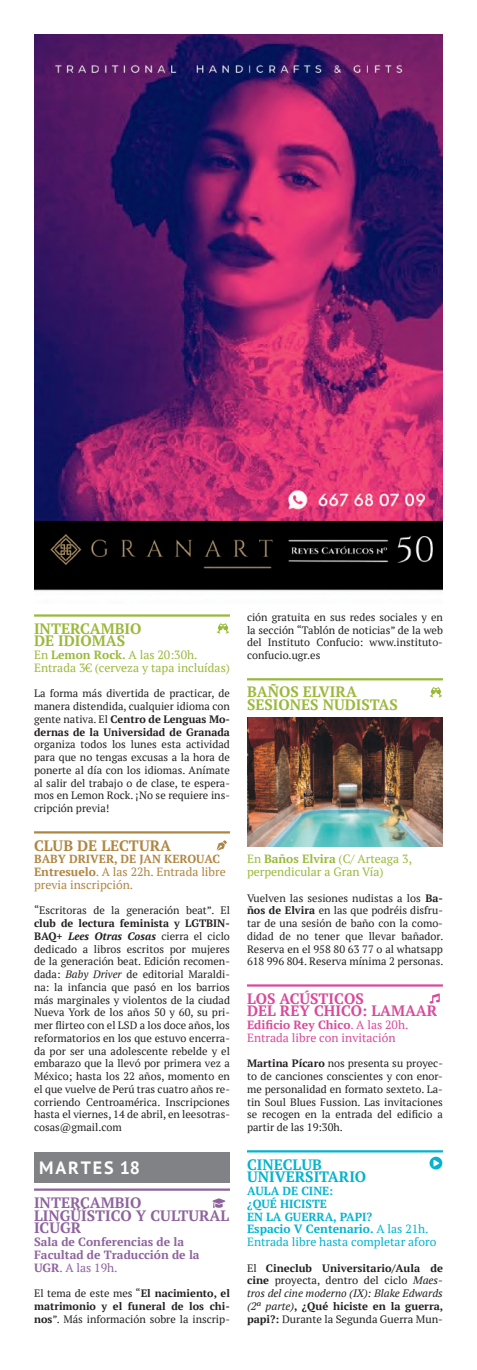
<style>
.page{position:relative;width:477px;height:1370px;background:#fff}
.page>*{position:absolute;margin:0;border:0;box-sizing:border-box;transform-origin:0 0}
.t1{font:700 17.85px "PT Sans";letter-spacing:.105em;color:#fff}
.t2{font:700 15px/12.8px "PT Serif";color:#9ab93b}
.t3{font:700 15px/12.8px "PT Serif";color:#8e639d}
.t4{font:700 15px/12.8px "PT Serif";color:#d84a9b}
.t5{font:700 15px/12.8px "PT Serif";color:#03b3cf}
.t6{font:700 15px "PT Serif";color:#b08541}
.t7{font:11.85px/12.8px "PT Serif";color:#9ab93b}
.t8{font:700 11.85px/12.8px "PT Serif";color:#8e639d}
.t9{font:11.85px/12.8px "PT Serif";color:#03b3cf}
.t10{font:11.85px/12.8px "PT Serif";color:#d84a9b}
.t11{font:11.85px/12.8px "PT Serif";color:#b08541}
.t12{font:700 11.7px/12.8px "PT Serif";color:#03b3cf}
.t13{font:700 11.7px "PT Serif";color:#b08541}
.t14{font:10.65px/12.8px "PT Serif";color:#231f20;text-align:justify}
.t15{font:700 10.65px/12.8px "PT Serif";color:#231f20;text-align:justify}
.s1{font-weight:700}
.s2{font-weight:700;font-style:italic}
.s3{font-style:italic}
.s4{font-weight:400}
.s5{font-weight:400;font-style:italic}
</style>
<div class="page">
<hr style="left:34px;top:614px;width:196px;height:2px;background:#9ab93b">
<hr style="left:34px;top:831px;width:196px;height:2px;background:#b08541">
<div style="left:35px;top:1151px;width:195px;height:31px;background:#808285"></div>
<hr style="left:34px;top:1188px;width:196px;height:2px;background:#8e639d">
<svg style="left:216px;top:623px;width:13px;height:10px"></svg>
<svg style="left:216px;top:840px;width:11px;height:10px"></svg>
<svg style="left:212px;top:1198px;width:13px;height:9px"></svg>
<hr style="left:247px;top:678px;width:195px;height:2px;background:#9ab93b">
<hr style="left:247px;top:984px;width:195px;height:2px;background:#d84a9b">
<hr style="left:247px;top:1150px;width:195px;height:2px;background:#03b3cf">
<svg style="left:429px;top:687px;width:13px;height:10px"></svg>
<svg style="left:429px;top:993px;width:10px;height:10px"></svg>
<svg style="left:429px;top:1156px;width:13px;height:13px"></svg>
<img style="left:247px;top:718px;width:195px;height:128px">
<img style="left:34px;top:34px;width:408px;height:557px">
<h2 class="t2" style="left:34px;top:621px;width:109px">INTERCAMBIO<br>DE IDIOMAS</h2>
<p class="t7" style="left:34px;top:648px;width:197px">En <span class="s1">Lemon Rock.</span> A las 20:30h.<br>Entrada 3€ (cerveza y tapa incluídas)</p>
<p class="t14" style="left:34px;top:687px;width:197px">La forma más divertida de practicar, de manera distendida, cualquier idioma con gente nativa. El <span class="s1">Centro de Lenguas Mo&shy;dernas de la Universidad de Granada</span></p>
<p class="t14" style="left:34px;top:738px;width:197px">organiza todos los lunes esta actividad para que no tengas excusas a la hora de ponerte al día con los idiomas. Anímate al salir del trabajo o de clase, te espera&shy;mos en Lemon Rock. ¡No se requiere ins&shy;cripción previa!</p>
<h2 class="t6" style="left:34px;top:835px;width:138px">CLUB DE LECTURA</h2>
<p class="t13" style="left:34px;top:851px;width:187px">BABY DRIVER, DE JAN KEROUAC</p>
<p class="t11" style="left:34px;top:865px;width:193px"><span class="s1">Entresuelo</span>. A las 22h. Entrada libre previa inscripción.</p>
<p class="t14" style="left:34px;top:904px;width:197px">“Escritoras de la generación beat”. El</p>
<p class="t14" style="left:34px;top:916px;width:197px"><span class="s1">club de lectura feminista y LGTBIN-BAQ+</span> <span class="s2">Lees Otras Cosas</span> cierra el ciclo dedicado a libros escritos por mujeres de la generación beat. Edición recomen&shy;dada: <span class="s3">Baby Driver</span> de editorial Maraldi&shy;na: la infancia que pasó en los barrios más marginales y violentos de la ciudad Nueva York de los años 50 y 60, su pri&shy;mer flirteo con el LSD a los doce años, los reformatorios en los que estuvo encerra&shy;da por ser una adolescente rebelde y el embarazo que la llevó por primera vez a México; hasta los 22 años, momento en el que vuelve de Perú tras cuatro años re&shy;corriendo Centroamérica. Inscripciones hasta el viernes, 14 de abril, en leesotras&shy;cosas@gmail.com</p>
<h1 class="t1" style="left:39px;top:1155px;width:102px">MARTES 18</h1>
<h2 class="t3" style="left:34px;top:1195px;width:196px">INTERCAMBIO<br>LINGÜÍSTICO Y CULTURAL<br>ICUGR</h2>
<p class="t8" style="left:34px;top:1235px;width:167px">Sala de Conferencias de la<br>Facultad de Traducción de la<br>UGR<span class="s4">. A las 19h.</span></p>
<p class="t14" style="left:34px;top:1286px;width:197px">El tema de este mes “<span class="s1">El nacimiento, el matrimonio y el funeral de los chi&shy;nos</span>”. Más información sobre la inscrip-</p>
<p class="t14" style="left:247px;top:610px;width:197px">ción gratuita en sus redes sociales y en la sección “Tablón de noticias” de la web del Instituto Confucio: www.instituto&shy;confucio.ugr.es</p>
<h2 class="t2" style="left:247px;top:685px;width:152px">BAÑOS ELVIRA<br>SESIONES NUDISTAS</h2>
<p class="t7" style="left:247px;top:852px;width:166px">En <span class="s1">Baños Elvira</span> (C/ Arteaga 3, perpendicular a Gran Vía)</p>
<p class="t14" style="left:247px;top:891px;width:198px">Vuelven las sesiones nudistas a los <span class="s1">Ba&shy;ños de Elvira</span> en las que podréis disfru&shy;tar de una sesión de baño con la como&shy;didad de no tener que llevar bañador.<br>Reserva en el 958 80 63 77 o al whatsapp 618 996 804. Reserva mínima 2 personas.</p>
<h2 class="t4" style="left:247px;top:991px;width:192px">LOS ACÚSTICOS<br>DEL REY CHICO: LAMAAR</h2>
<p class="t10" style="left:247px;top:1018px;width:163px"><span class="s1">Edificio Rey Chico</span>. A las 20h.<br>Entrada libre con invitación</p>
<p class="t14" style="left:247px;top:1057px;width:197px"><span class="s1">Martina Pícaro</span> nos presenta su proyec&shy;to de canciones conscientes y con enor&shy;me personalidad en formato sexteto. La&shy;tin Soul Blues Fussion. Las invitaciones se recogen en la entrada del edificio a partir de las 19:30h.</p>
<h2 class="t5" style="left:247px;top:1157px;width:121px">CINECLUB<br>UNIVERSITARIO</h2>
<p class="t12" style="left:247px;top:1184px;width:127px">AULA DE CINE:<br>¿QUÉ HICISTE<br>EN LA GUERRA, PAPI?</p>
<p class="t9" style="left:247px;top:1222px;width:191px"><span class="s1">Espacio V Centenario.</span> A las 21h.<br>Entrada libre hasta completar aforo</p>
<p class="t15" style="left:247px;top:1260px;width:197px"><span class="s4">El</span> Cineclub Universitario/Aula de cine <span class="s4">proyecta, dentro del ciclo</span> <span class="s5">Maes&shy;tros del cine moderno (IX): Blake Edwards (2ª parte)</span>, ¿Qué hiciste en la guerra, papi?: <span class="s4">Durante la Segunda Guerra Mun-</span></p>
</div>
